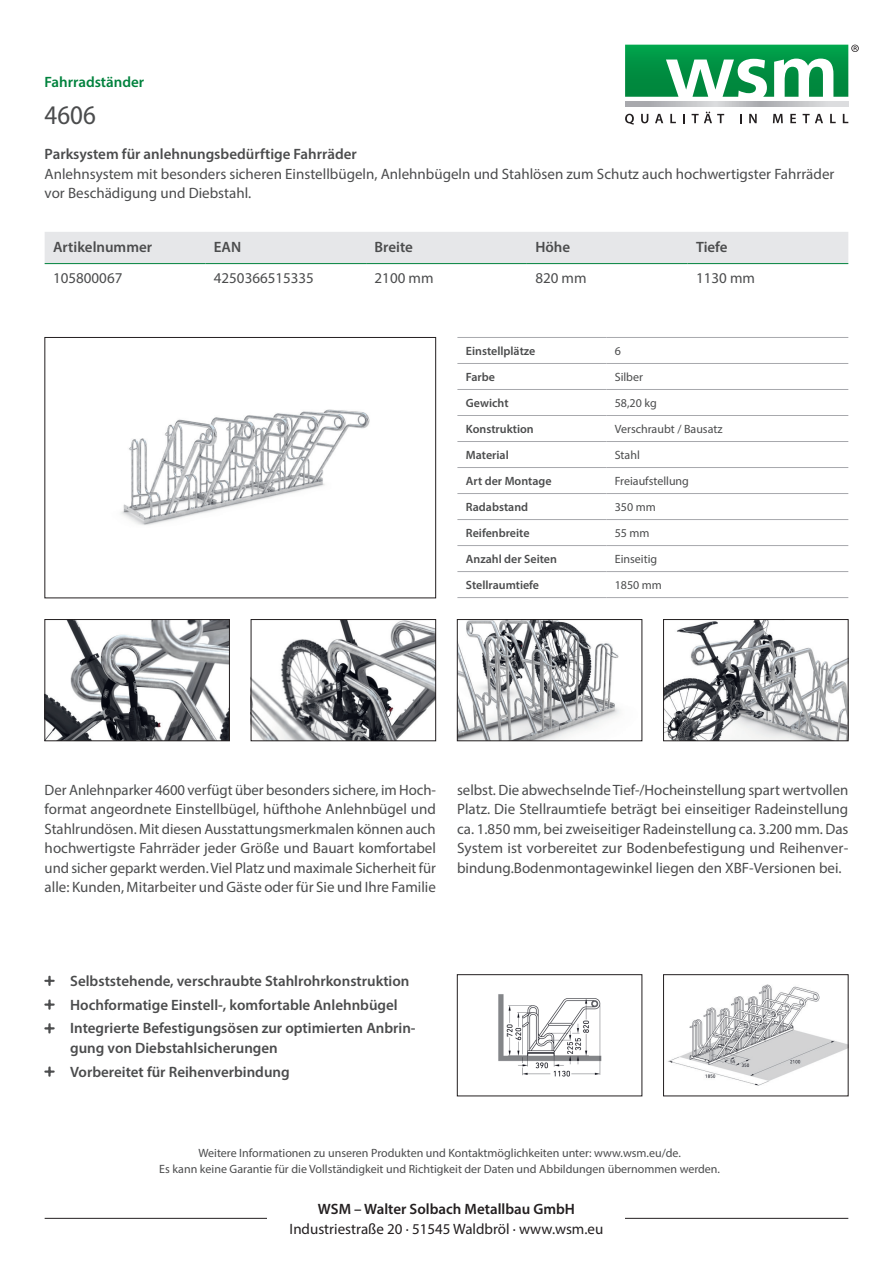
<style>
.page{position:relative;width:893px;height:1263px;background:#fff}
.page>*{position:absolute;margin:0;border:0;box-sizing:border-box;transform-origin:0 0}
.t1{font:semi-condensed 27px "Myriad Pro";color:#4b4c4d}
.t2{font:15px/19.5px "Myriad Pro";color:#4b4c4d;text-align:justify}
.t3{font:600 15px/23.7px "Myriad Pro";color:#4b4c4d}
.t4{font:15px "Myriad Pro";color:#231f20}
.t5{font:600 15px "Myriad Pro";color:#231f20}
.t6{font:600 15px "Myriad Pro";color:#00823d}
.t7{font:12px/16.5px "Myriad Pro";color:#4b4c4d;text-align:center}
.t8{font:600 12px "Myriad Pro";color:#4b4c4d}
</style>
<div class="page">
<img style="left:121px;top:409px;width:249px;height:116px">
<div style="left:45px;top:337px;width:391px;height:261px;border:1px solid #231f20"></div>
<img style="left:47px;top:621px;width:181px;height:118px">
<div style="left:45px;top:619px;width:185px;height:122px;border:1px solid #231f20"></div>
<img style="left:253px;top:621px;width:181px;height:118px">
<div style="left:251px;top:619px;width:185px;height:122px;border:1px solid #231f20"></div>
<img style="left:665px;top:621px;width:181px;height:118px">
<div style="left:663px;top:619px;width:185px;height:122px;border:1px solid #231f20"></div>
<img style="left:459px;top:621px;width:161px;height:118px">
<div style="left:457px;top:619px;width:185px;height:122px;border:1px solid #231f20"></div>
<div style="left:45px;top:232px;width:803px;height:31px;background:#e6e7e9"></div>
<hr style="left:45px;top:263px;width:160px;height:1px;background:#00823d">
<hr style="left:205px;top:263px;width:161px;height:1px;background:#00823d">
<hr style="left:366px;top:263px;width:161px;height:1px;background:#00823d">
<hr style="left:527px;top:263px;width:161px;height:1px;background:#00823d">
<hr style="left:688px;top:263px;width:160px;height:1px;background:#00823d">
<img style="left:668px;top:984px;width:178px;height:102px">
<div style="left:663px;top:974px;width:185px;height:122px;border:1px solid #231f20"></div>
<img style="left:498px;top:994px;width:104px;height:83px">
<div style="left:457px;top:974px;width:185px;height:122px;border:1px solid #231f20"></div>
<hr style="left:457px;top:337px;width:149px;height:1px;background:#a8a9ad">
<hr style="left:606px;top:337px;width:242px;height:1px;background:#a8a9ad">
<hr style="left:457px;top:363px;width:149px;height:1px;background:#a8a9ad">
<hr style="left:606px;top:363px;width:242px;height:1px;background:#a8a9ad">
<hr style="left:457px;top:389px;width:149px;height:1px;background:#a8a9ad">
<hr style="left:606px;top:389px;width:242px;height:1px;background:#a8a9ad">
<hr style="left:457px;top:415px;width:149px;height:1px;background:#a8a9ad">
<hr style="left:606px;top:415px;width:242px;height:1px;background:#a8a9ad">
<hr style="left:457px;top:441px;width:149px;height:1px;background:#a8a9ad">
<hr style="left:606px;top:441px;width:242px;height:1px;background:#a8a9ad">
<hr style="left:457px;top:467px;width:149px;height:1px;background:#a8a9ad">
<hr style="left:606px;top:467px;width:242px;height:1px;background:#a8a9ad">
<hr style="left:457px;top:493px;width:149px;height:1px;background:#a8a9ad">
<hr style="left:606px;top:493px;width:242px;height:1px;background:#a8a9ad">
<hr style="left:457px;top:519px;width:149px;height:1px;background:#a8a9ad">
<hr style="left:606px;top:519px;width:242px;height:1px;background:#a8a9ad">
<hr style="left:457px;top:545px;width:149px;height:1px;background:#a8a9ad">
<hr style="left:606px;top:545px;width:242px;height:1px;background:#a8a9ad">
<hr style="left:457px;top:571px;width:149px;height:1px;background:#a8a9ad">
<hr style="left:606px;top:571px;width:242px;height:1px;background:#a8a9ad">
<hr style="left:457px;top:597px;width:149px;height:1px;background:#a8a9ad">
<hr style="left:606px;top:597px;width:242px;height:1px;background:#a8a9ad">
<hr style="left:45px;top:1218px;width:803px;height:1px;background:#231f20">
<svg style="left:625px;top:114px;width:9px;height:11px"></svg>
<svg style="left:641px;top:114px;width:7px;height:9px"></svg>
<svg style="left:655px;top:114px;width:8px;height:9px"></svg>
<svg style="left:670px;top:114px;width:6px;height:9px"></svg>
<svg style="left:683px;top:114px;width:2px;height:9px"></svg>
<svg style="left:692px;top:112px;width:32px;height:11px"></svg>
<svg style="left:749px;top:114px;width:8px;height:9px"></svg>
<svg style="left:773px;top:114px;width:10px;height:9px"></svg>
<svg style="left:790px;top:114px;width:6px;height:9px"></svg>
<svg style="left:803px;top:114px;width:20px;height:9px"></svg>
<svg style="left:830px;top:114px;width:6px;height:9px"></svg>
<svg style="left:843px;top:114px;width:5px;height:9px"></svg>
<hr style="left:625px;top:106px;width:223px;height:1px;background:#636366">
<svg style="left:625px;top:102px;width:223px;height:4px"></svg>
<svg style="left:625px;top:45px;width:234px;height:52px"></svg>
<div style="left:268px;top:1203px;width:357px;height:30px;background:#fff"></div>
<p class="t6" style="left:45px;top:72px;width:101px">Fahrradständer</p>
<h1 class="t1" style="left:45px;top:99px;width:53px">4606</h1>
<p class="t3" style="left:45px;top:142px;width:314px">Parksystem für anlehnungsbedürftige Fahrräder</p>
<p class="t2" style="left:45px;top:164px;width:791px">Anlehnsystem mit besonders sicheren Einstellbügeln, Anlehnbügeln und Stahlösen zum Schutz auch hochwertigster Fahrräder vor Beschädigung und Diebstahl.</p>
<p class="t3" style="left:53px;top:234px;width:101px">Artikelnummer</p>
<p class="t3" style="left:214px;top:234px;width:29px">EAN</p>
<p class="t3" style="left:375px;top:234px;width:40px">Breite</p>
<p class="t3" style="left:535px;top:234px;width:36px">Höhe</p>
<p class="t3" style="left:696px;top:234px;width:33px">Tiefe</p>
<p class="t2" style="left:53px;top:268px;width:71px">105800067</p>
<p class="t2" style="left:214px;top:268px;width:102px">4250366515335</p>
<p class="t2" style="left:375px;top:268px;width:60px">2100 mm</p>
<p class="t2" style="left:535px;top:268px;width:53px">820 mm</p>
<p class="t2" style="left:696px;top:268px;width:60px">1130 mm</p>
<p class="t8" style="left:466px;top:343px;width:71px">Einstellplätze</p>
<p class="t7" style="left:615px;top:342px;width:8px">6</p>
<p class="t8" style="left:466px;top:369px;width:31px">Farbe</p>
<p class="t7" style="left:615px;top:368px;width:30px">Silber</p>
<p class="t8" style="left:466px;top:395px;width:44px">Gewicht</p>
<p class="t7" style="left:615px;top:394px;width:43px">58,20 kg</p>
<p class="t8" style="left:466px;top:421px;width:69px">Konstruktion</p>
<p class="t7" style="left:615px;top:420px;width:109px">Verschraubt / Bausatz</p>
<p class="t8" style="left:466px;top:447px;width:44px">Material</p>
<p class="t7" style="left:615px;top:446px;width:27px">Stahl</p>
<p class="t8" style="left:466px;top:473px;width:87px">Art der Montage</p>
<p class="t7" style="left:615px;top:472px;width:76px">Freiaufstellung</p>
<p class="t8" style="left:466px;top:499px;width:64px">Radabstand</p>
<p class="t7" style="left:615px;top:498px;width:43px">350 mm</p>
<p class="t8" style="left:466px;top:525px;width:65px">Reifenbreite</p>
<p class="t7" style="left:615px;top:524px;width:36px">55 mm</p>
<p class="t8" style="left:466px;top:551px;width:93px">Anzahl der Seiten</p>
<p class="t7" style="left:615px;top:550px;width:44px">Einseitig</p>
<p class="t8" style="left:466px;top:577px;width:75px">Stellraumtiefe</p>
<p class="t7" style="left:615px;top:577px;width:49px">1850 mm</p>
<p class="t2" style="left:45px;top:780px;width:393px">Der Anlehnparker 4600 verfügt über besonders sichere, im Hoch&shy;format angeordnete Einstellbügel, hüfthohe Anlehnbügel und Stahlrundösen. Mit diesen Ausstattungsmerkmalen können auch hochwertigste Fahrräder jeder Größe und Bauart komfortabel und sicher geparkt werden. Viel Platz und maximale Sicherheit für alle: Kunden, Mitarbeiter und Gäste oder für Sie und Ihre Familie</p>
<p class="t2" style="left:457px;top:780px;width:393px">selbst. Die abwechselnde Tief-/Hocheinstellung spart wertvollen Platz. Die Stellraumtiefe beträgt bei einseitiger Radeinstellung ca. 1.850 mm, bei zweiseitiger Radeinstellung ca. 3.200 mm. Das System ist vorbereitet zur Bodenbefestigung und Reihenver&shy;bindung.Bodenmontagewinkel liegen den XBF-Versionen bei.</p>
<p class="t3" style="left:70px;top:968px;width:347px">Selbststehende, verschraubte Stahlrohrkonstruktion<br>Hochformatige Einstell-, komfortable Anlehnbügel<br>Integrierte Befestigungsösen zur optimierten Anbrin-</p>
<p class="t3" style="left:70px;top:1035px;width:221px">gung von Diebstahlsicherungen<br>Vorbereitet für Reihenverbindung</p>
<p class="t7" style="left:159px;top:1144px;width:562px">Weitere Informationen zu unseren Produkten und Kontaktmöglichkeiten unter: www.wsm.eu/de.<br>Es kann keine Garantie für die Vollständigkeit und Richtigkeit der Daten und Abbildungen übernommen werden.</p>
<p class="t5" style="left:318px;top:1199px;width:259px">WSM – Walter Solbach Metallbau GmbH</p>
<p class="t4" style="left:290px;top:1219px;width:315px">Industriestraße 20 · 51545 Waldbröl · www.wsm.eu</p>
</div>
